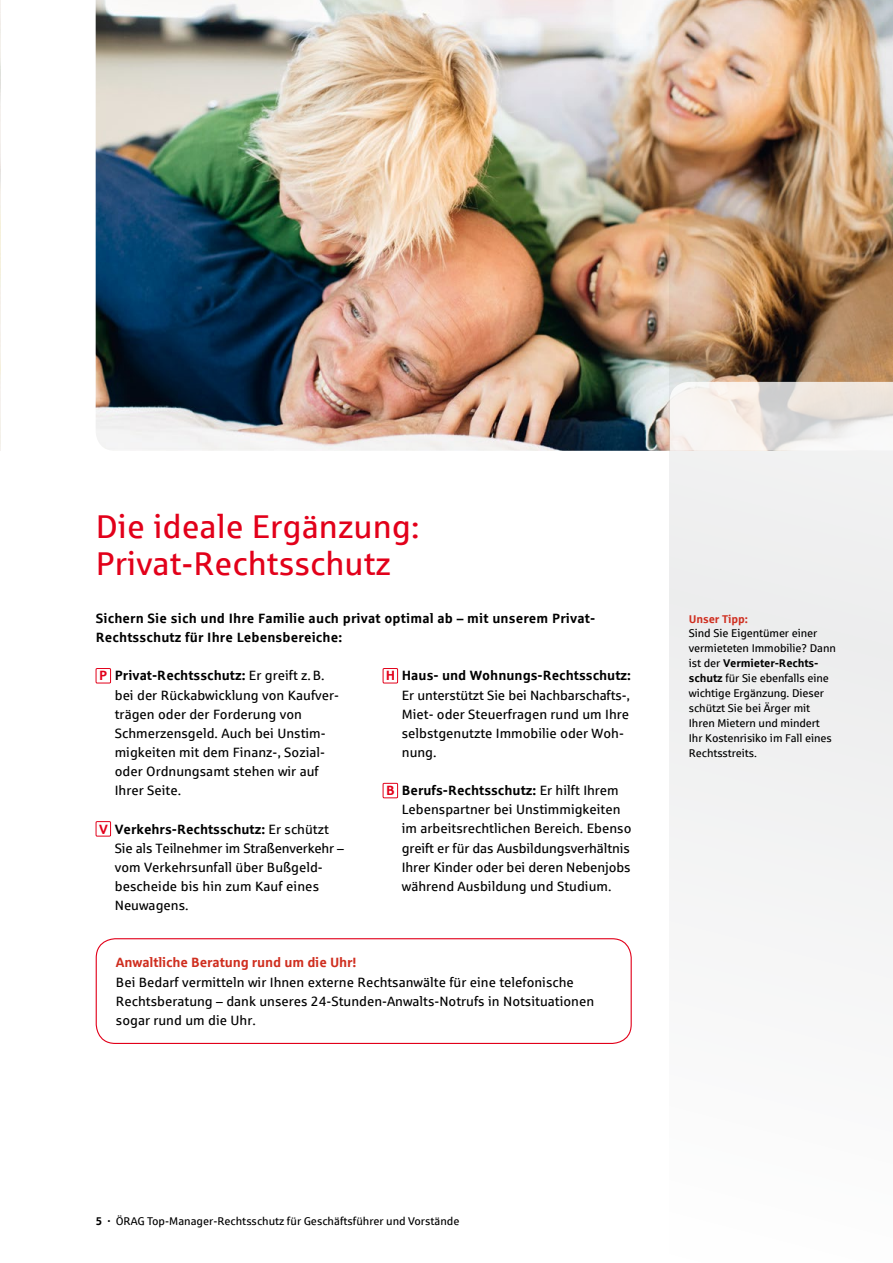
<style>
.page{position:relative;width:893px;height:1263px;background:#fff}
.page>*{position:absolute;margin:0;border:0;box-sizing:border-box;transform-origin:0 0}
.t1{font:33px/37.5px "Sparkasse Rg";color:#e2001a}
.t2{font:13.5px/19.2px "Sparkasse Rg";color:#000}
.t3{font:700 13.5px/19.2px "Sparkasse Rg";letter-spacing:.01em;color:#000}
.t4{font:700 13.5px "Sparkasse Rg";letter-spacing:-.01em;color:#cf2e1f}
.t5{font:11.25px/14.9px "Sparkasse Rg";letter-spacing:-.01em;color:#000}
.t6{font:700 11.25px "Sparkasse Rg";letter-spacing:-.01em;color:#cf2e1f}
.s1{font-weight:700}
.s2{font-weight:700;color:#e2001a}
</style>
<div class="page">
<img style="left:96px;top:0;width:574px;height:451px">
<img style="left:0;top:0;width:1px;height:451px">
<img style="left:670px;top:0;width:223px;height:947px">
<svg style="left:0;top:382px;width:1px;height:69px"></svg>
<div style="left:96px;top:668px;width:15px;height:15px;border:1px solid #e2001a"></div>
<div style="left:96px;top:821px;width:15px;height:15px;border:1px solid #e2001a"></div>
<div style="left:383px;top:668px;width:15px;height:15px;border:1px solid #e2001a"></div>
<div style="left:383px;top:783px;width:15px;height:15px;border:1px solid #e2001a"></div>
<div style="left:96px;top:938px;width:536px;height:106px;border:1px solid #e2001a;border-radius:19px"></div>
<svg style="left:670px;top:382px;width:223px;height:69px"></svg>
<h1 class="t1" style="left:96px;top:507px;width:325px">Die ideale Ergänzung:<br>Privat-Rechtsschutz</h1>
<p class="t3" style="left:96px;top:608px;width:501px">Sichern Sie sich und Ihre Familie auch privat optimal ab – mit unserem Privat-<br>Rechtsschutz für Ihre Lebensbereiche:</p>
<p class="t6" style="left:689px;top:611px;width:61px">Unser Tipp:</p>
<p class="t5" style="left:689px;top:626px;width:149px">Sind Sie Eigentümer einer vermieteten Immobilie? Dann ist der <span class="s1">Vermieter-Rechts&shy;schutz</span> für Sie ebenfalls eine wichtige Ergänzung. Dieser schützt Sie bei Ärger mit<br>Ihren Mietern und mindert<br>Ihr Kostenrisiko im Fall eines<br>Rechtsstreits.</p>
<p class="t2" style="left:115px;top:666px;width:226px;text-indent:-15px"><span class="s2">P</span> <span class="s1">Privat-Rechtsschutz:</span> Er greift z.B. bei der Rückabwicklung von Kaufver&shy;trägen oder der Forderung von<br>Schmerzensgeld. Auch bei Unstim&shy;migkeiten mit dem Finanz-, Sozial&shy;oder Ordnungsamt stehen wir auf<br>Ihrer Seite.</p>
<p class="t2" style="left:115px;top:819px;width:231px;text-indent:-16px"><span class="s2">V</span> <span class="s1">Verkehrs-Rechtsschutz:</span> Er schützt<br>Sie als Teilnehmer im Straßenverkehr – vom Verkehrsunfall über Bußgeld&shy;bescheide bis hin zum Kauf eines<br>Neuwagens.</p>
<p class="t2" style="left:402px;top:666px;width:231px;text-indent:-16px"><span class="s2">H</span> <span class="s1">Haus- und Wohnungs-Rechtsschutz:<br></span>Er unterstützt Sie bei Nachbarschafts-,<br>Miet- oder Steuerfragen rund um Ihre selbstgenutzte Immobilie oder Woh&shy;nung.</p>
<p class="t2" style="left:402px;top:780px;width:231px;text-indent:-16px"><span class="s2">B</span> <span class="s1">Berufs-Rechtsschutz:</span> Er hilft Ihrem Lebenspartner bei Unstimmigkeiten im arbeitsrechtlichen Bereich. Ebenso greift er für das Ausbildungsverhältnis Ihrer Kinder oder bei deren Nebenjobs während Ausbildung und Studium.</p>
<p class="t4" style="left:116px;top:954px;width:242px">Anwaltliche Beratung rund um die Uhr!</p>
<p class="t2" style="left:116px;top:972px;width:480px">Bei Bedarf vermitteln wir Ihnen externe Rechtsanwälte für eine telefonische<br>Rechtsberatung – dank unseres 24-Stunden-Anwalts-Notrufs in Notsituationen sogar rund um die Uhr.</p>
<p class="t5" style="left:96px;top:1213px;width:365px"><span class="s1">5 ·</span> ÖRAG Top-Manager-Rechtsschutz für Geschäftsführer und Vorstände</p>
</div>
